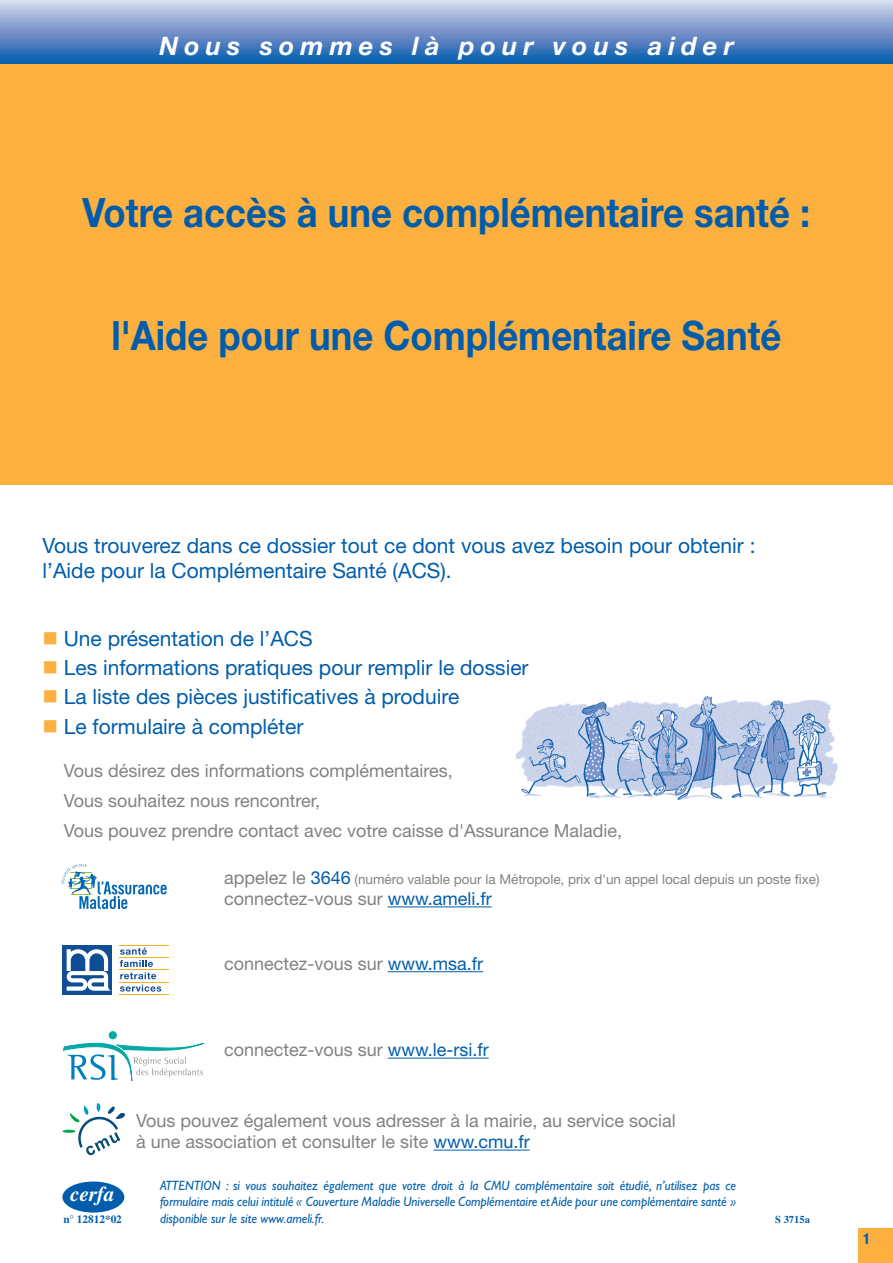
<style>
.page{position:relative;width:893px;height:1263px;background:#fff}
.page>*{position:absolute;margin:0;border:0;box-sizing:border-box;transform-origin:0 0}
.t1{font:700 40.5px "Helvetica Neue LT Std";color:#015dab;scale:.9 1}
.t2{font:italic 700 25.5px "Helvetica Neue LT Std";letter-spacing:.24em;color:#fff}
.t3{font:21px/29.4px "Helvetica Neue LT Std";color:#015dab}
.t4{font:italic 700 21px "Times LT Std";color:#fff}
.t5{font:18px/30.2px "Helvetica Neue LT Std";color:#808285}
.t6{font:700 condensed 15px "Helvetica Neue LT Std";color:#015dab}
.t7{font:italic 13.5px/16.5px "Gill Sans Std";color:#015dab;text-align:justify;scale:.95 1}
.t8{font:13.5px "Helvetica Neue LT Std";color:#808285}
.t9{font:700 11.25px "Times LT Std";color:#015dab}
.t10{font:700 10.5px "Times LT Std";color:#015dab}
.s1{font-size:18px}
.s2{font-size:18px;color:#015dab}
.s3{color:#015dab}
</style>
<div class="page">
<div style="left:859px;top:1229px;width:34px;height:34px;background:#fbb03f"></div>
<div style="left:0;top:0;width:893px;height:64px;background:linear-gradient(to bottom,#dcd6ed,#0b58aa)"></div>
<div style="left:0;top:64px;width:893px;height:421px;background:#fbb03f"></div>
<hr style="left:433px;top:1149px;width:97px;height:1px;background:#015dab">
<div style="left:62px;top:1181px;width:62px;height:31px;background:#015dab;border-radius:50%"></div>
<img style="left:515px;top:696px;width:323px;height:104px">
<svg style="left:63px;top:1103px;width:62px;height:53px"></svg>
<hr style="left:388px;top:906px;width:104px;height:1px;background:#015dab">
<hr style="left:388px;top:971px;width:95px;height:1px;background:#015dab">
<hr style="left:388px;top:1058px;width:101px;height:1px;background:#015dab">
<svg style="left:61px;top:863px;width:106px;height:46px"></svg>
<svg style="left:120px;top:948px;width:41px;height:44px"></svg>
<hr style="left:119px;top:945px;width:50px;height:1px;background:#faaf18">
<hr style="left:119px;top:957px;width:50px;height:1px;background:#faaf18">
<hr style="left:119px;top:970px;width:50px;height:1px;background:#faaf18">
<hr style="left:119px;top:982px;width:50px;height:1px;background:#faaf18">
<hr style="left:119px;top:994px;width:50px;height:1px;background:#faaf18">
<div style="left:63px;top:945px;width:49px;height:50px;background:#0f4d96"></div>
<svg style="left:67px;top:949px;width:45px;height:42px"></svg>
<div style="left:109px;top:1032px;width:7px;height:7px;background:#00a9a5;border-radius:50%"></div>
<div style="left:109px;top:1031px;width:8px;height:8px;border:1px solid #00a9a5;border-radius:50%"></div>
<svg style="left:63px;top:1035px;width:141px;height:46px"></svg>
<h2 class="t2" style="left:159px;top:30px;width:576px">Nous sommes là pour vous aider</h2>
<h1 class="t1" style="left:83px;top:188px;width:810px">Votre accès à une complémentaire santé :</h1>
<h1 class="t1" style="left:111px;top:311px;width:746px">l'Aide pour une Complémentaire Santé</h1>
<p class="t3" style="left:43px;top:533px;width:714px;line-height:25.2px">Vous trouverez dans ce dossier tout ce dont vous avez besoin pour obtenir : l’Aide pour la Complémentaire Santé (ACS).</p>
<p class="t3" style="left:64px;top:623px;width:466px">Une présentation de l’ACS<br>Les informations pratiques pour remplir le dossier La liste des pièces justificatives à produire<br>Le formulaire à compléter</p>
<p class="t5" style="left:64px;top:755px;width:560px">Vous désirez des informations complémentaires,<br>Vous souhaitez nous rencontrer,<br>Vous pouvez prendre contact avec votre caisse d'Assurance Maladie,</p>
<p class="t8" style="left:224px;top:871px;width:597px"><span class="s1">appelez le</span> <span class="s2">3646</span> (numéro valable pour la Métropole, prix d'un appel local depuis un poste fixe)</p>
<p class="t5" style="left:224px;top:883px;width:269px">connectez-vous sur <span class="s3">www.ameli.fr</span></p>
<p class="t5" style="left:224px;top:948px;width:260px">connectez-vous sur <span class="s3">www.msa.fr</span></p>
<p class="t5" style="left:224px;top:1034px;width:266px">connectez-vous sur <span class="s3">www.le-rsi.fr</span></p>
<p class="t4" style="left:70px;top:1182px;width:46px">cerfa</p>
<p class="t9" style="left:63px;top:1212px;width:60px">n° 12812*02</p>
<p class="t5" style="left:136px;top:1109px;width:541px;line-height:21.6px">Vous pouvez également vous adresser à la mairie, au service social à une association et consulter le site <span class="s3">www.cmu.fr</span></p>
<p class="t7" style="left:160px;top:1177px;width:608px">ATTENTION : si vous souhaitez également que votre droit à la CMU complémentaire soit étudié, n’utilisez pas ce formulaire mais celui intitulé « Couverture Maladie Universelle Complémentaire et Aide pour une complémentaire santé » disponible sur le site www.ameli.fr.</p>
<p class="t10" style="left:775px;top:1213px;width:36px">S 3715a</p>
<p class="t6" style="left:863px;top:1229px;width:9px">1</p>
</div>
